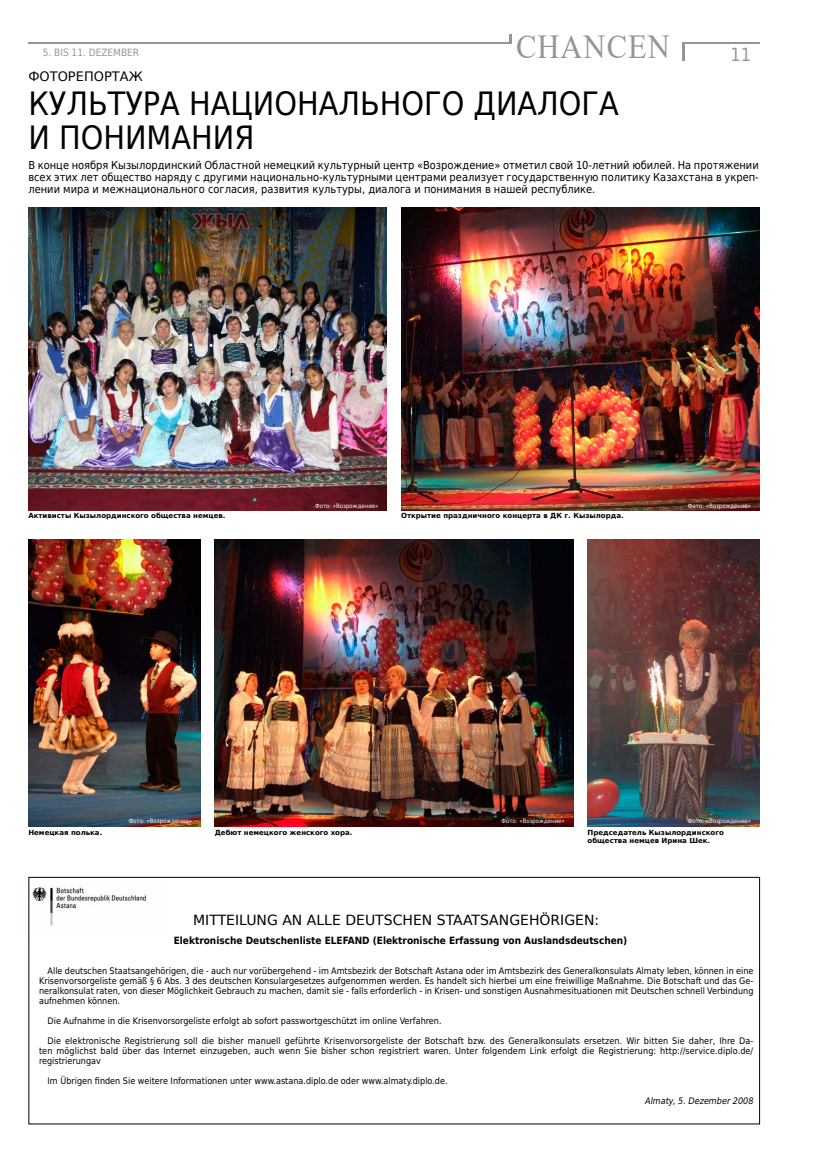
<style>
.page{position:relative;width:825px;height:1163px;background:#fff}
.page>*{position:absolute;margin:0;border:0;box-sizing:border-box;transform-origin:0 0}
.t1{font:33.5px "Times New Roman";letter-spacing:.035em;color:#939598;scale:.91 1}
.t2{font:32px/34px "DejaVu Sans";color:#000;scale:.9 1}
.t3{font:18px "DejaVu Sans";color:#939598;scale:.9 1}
.t4{font:14px "DejaVu Sans";color:#000}
.t5{font:13px "DejaVu Sans";color:#000}
.t6{font:11px/12px "DejaVu Sans Condensed";color:#000;text-align:justify}
.t7{font:700 10px "DejaVu Sans Condensed";color:#000}
.t8{font:10px "DejaVu Sans";color:#939598;scale:.9 1}
.t9{font:9px/10px "DejaVu Sans Condensed";color:#000;text-align:justify}
.t10{font:italic 9px "DejaVu Sans Condensed";color:#000}
.t11{font:700 7px/8px "DejaVu Sans";color:#000}
.t12{font:6px "DejaVu Sans Condensed";color:#fff}
</style>
<div class="page">
<hr style="left:682px;top:42px;width:78px;height:2px;background:#939598">
<hr style="left:682px;top:42px;width:3px;height:18px;background:#939598">
<hr style="left:28px;top:42px;width:484px;height:2px;background:#939598">
<svg style="left:509px;top:34px;width:3px;height:8px"></svg>
<img style="left:32px;top:887px;width:114px;height:39px">
<div style="left:28px;top:876px;width:732px;height:248px;border:1px solid #000"></div>
<img style="left:587px;top:540px;width:173px;height:286px">
<img style="left:401px;top:208px;width:359px;height:303px">
<img style="left:28px;top:540px;width:173px;height:286px">
<img style="left:215px;top:540px;width:358px;height:286px">
<img style="left:28px;top:208px;width:359px;height:303px">
<p class="t8" style="left:43px;top:44px;width:109px">5. BIS 11. DEZEMBER</p>
<h1 class="t1" style="left:516px;top:23px;width:171px">CHANCEN</h1>
<h3 class="t3" style="left:731px;top:39px;width:24px">11</h3>
<h3 class="t5" style="left:28px;top:65px;width:116px">ФОТОРЕПОРТАЖ</h3>
<h2 class="t2" style="left:28px;top:84px;width:658px">КУЛЬТУРА НАЦИОНАЛЬНОГО ДИАЛОГА<br>И ПОНИМАНИЯ</h2>
<p class="t6" style="left:28px;top:159px;width:732px">В конце ноября Кызылординский Областной немецкий культурный центр «Возрождение» отметил свой 10-летний юбилей. На протяжении всех этих лет общество наряду с другими национально-культурными центрами реализует государственную политику Казахстана в укреп&shy;лении мира и межнационального согласия, развития культуры, диалога и понимания в нашей республике.</p>
<p class="t11" style="left:28px;top:511px;width:199px">Активисты Кызылординского общества немцев.</p>
<p class="t12" style="left:315px;top:500px;width:65px">Фото: «Возрождение»</p>
<p class="t11" style="left:401px;top:511px;width:224px">Открытие праздничного концерта в ДК г. Кызылорда.</p>
<p class="t12" style="left:688px;top:500px;width:65px">Фото: «Возрождение»</p>
<p class="t11" style="left:28px;top:828px;width:75px">Немецкая полька.</p>
<p class="t12" style="left:129px;top:815px;width:65px">Фото: «Возрождение»</p>
<p class="t11" style="left:215px;top:828px;width:139px">Дебют немецкого женского хора.</p>
<p class="t12" style="left:501px;top:815px;width:65px">Фото: «Возрождение»</p>
<p class="t12" style="left:688px;top:815px;width:65px">Фото: «Возрождение»</p>
<p class="t11" style="left:587px;top:828px;width:138px">Председатель Кызылординского общества немцев Ирина Шек.</p>
<h3 class="t4" style="left:193px;top:908px;width:408px">MITTEILUNG AN ALLE DEUTSCHEN STAATSANGEHÖRIGEN:</h3>
<p class="t7" style="left:174px;top:932px;width:455px">Elektronische Deutschenliste ELEFAND (Elektronische Erfassung von Auslandsdeutschen)</p>
<p class="t9" style="left:39px;top:965px;width:716px;text-indent:9px">Alle deutschen Staatsangehörigen, die - auch nur vorübergehend - im Amtsbezirk der Botschaft Astana oder im Amtsbezirk des Generalkonsulats Almaty leben, können in eine Krisenvorsorgeliste gemäß § 6 Abs. 3 des deutschen Konsulargesetzes aufgenommen werden. Es handelt sich hierbei um eine freiwillige Maßnahme. Die Botschaft und das Ge&shy;neralkonsulat raten, von dieser Möglichkeit Gebrauch zu machen, damit sie - falls erforderlich - in Krisen- und sonstigen Ausnahmesituationen mit Deutschen schnell Verbindung aufnehmen können.</p>
<p class="t9" style="left:48px;top:1015px;width:396px">Die Aufnahme in die Krisenvorsorgeliste erfolgt ab sofort passwortgeschützt im online Verfahren.</p>
<p class="t9" style="left:39px;top:1035px;width:716px;text-indent:9px">Die elektronische Registrierung soll die bisher manuell geführte Krisenvorsorgeliste der Botschaft bzw. des Generalkonsulats ersetzen. Wir bitten Sie daher, Ihre Da&shy;ten möglichst bald über das Internet einzugeben, auch wenn Sie bisher schon registriert waren. Unter folgendem Link erfolgt die Registrierung: http://service.diplo.de/ registrierungav</p>
<p class="t9" style="left:48px;top:1075px;width:402px">Im Übrigen finden Sie weitere Informationen unter www.astana.diplo.de oder www.almaty.diplo.de.</p>
<p class="t10" style="left:645px;top:1094px;width:110px">Almaty, 5. Dezember 2008</p>
</div>
